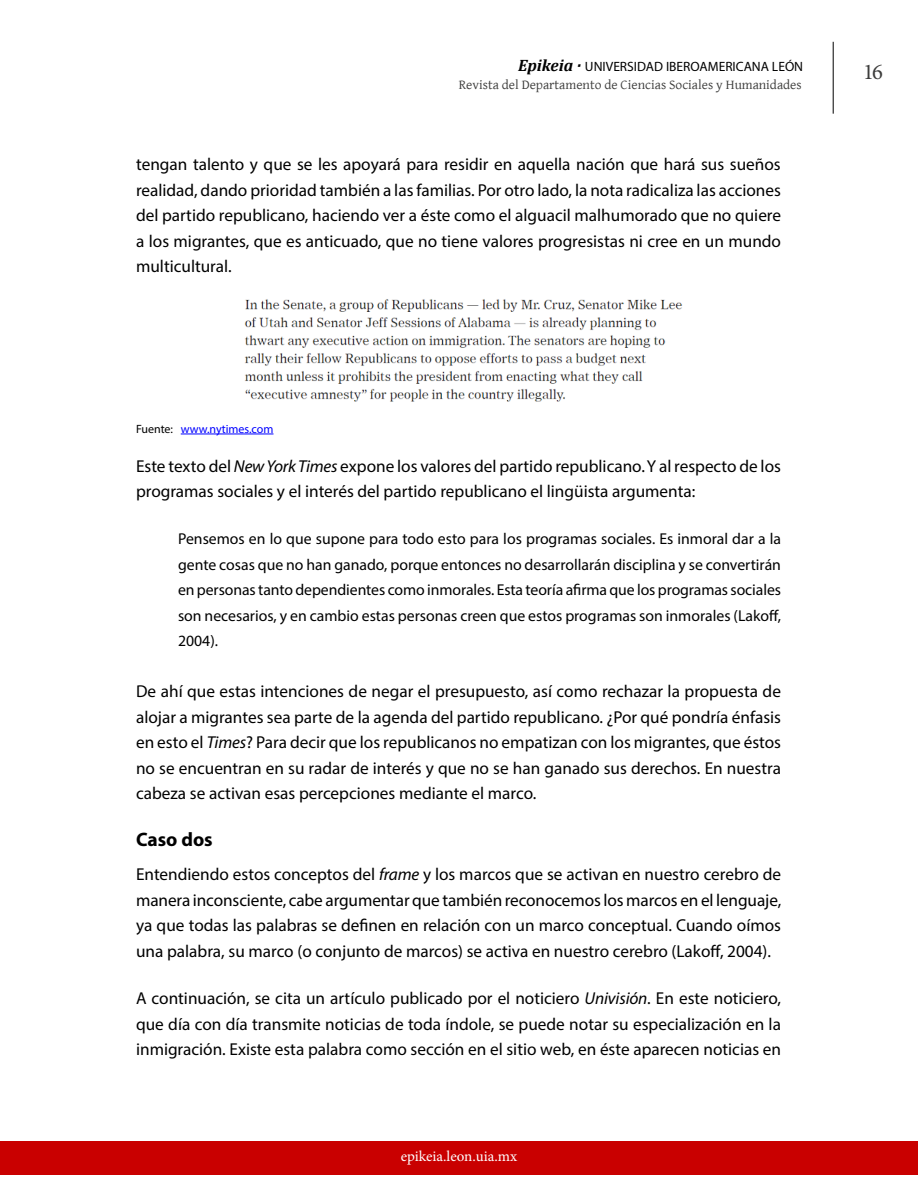
<style>
.page{position:relative;width:918px;height:1188px;background:#fff}
.page>*{position:absolute;margin:0;border:0;box-sizing:border-box;transform-origin:0 0}
.t1{font:22.5px "Minion Pro";color:#3c3c3b}
.t2{font:700 19.5px "Myriad Pro";color:#000}
.t3{font:17.25px/25.5px "Myriad Pro";color:#000;text-align:justify}
.t4{font:15.75px/25.5px "Myriad Pro";color:#000;text-align:justify}
.t5{font:15px "Minion Pro";color:#fff}
.t6{font:13.5px "Gentium";color:#3c3c3b}
.t7{font:13.5px "Myriad Pro";color:#000}
.t8{font:12px "Myriad Pro";color:#00f}
.s1{font-family:"Cambria";font-weight:700;font-style:italic;font-size:16.5px}
.s2{color:#000}
.s3{font-style:italic}
</style>
<div class="page">
<hr style="left:833px;top:42px;width:1px;height:72px;background:#000">
<div style="left:0;top:1141px;width:918px;height:34px;background:#c90000"></div>
<hr style="left:181px;top:434px;width:93px;height:1px;background:#00f">
<img style="left:244px;top:299px;width:439px;height:103px">
<p class="t7" style="left:518px;top:58px;width:286px"><span class="s1">Epikeia ·</span> UNIVERSIDAD IBEROAMERICANA LEÓN</p>
<p class="t6" style="left:459px;top:75px;width:344px">Revista del Departamento de Ciencias Sociales y Humanidades</p>
<p class="t3" style="left:136px;top:151px;width:647px">tengan talento y que se les apoyará para residir en aquella nación que hará sus sueños realidad, dando prioridad también a las familias. Por otro lado, la nota radicaliza las acciones del partido republicano, haciendo ver a éste como el alguacil malhumorado que no quiere a los migrantes, que es anticuado, que no tiene valores progresistas ni cree en un mundo multicultural.</p>
<p class="t8" style="left:136px;top:421px;width:139px"><span class="s2">Fuente:</span> www.nytimes.com</p>
<p class="t3" style="left:136px;top:453px;width:646px">Este texto del <span class="s3">New York Times</span> expone los valores del partido republicano. Y al respecto de los programas sociales y el interés del partido republicano el lingüista argumenta:</p>
<p class="t4" style="left:178px;top:526px;width:605px">Pensemos en lo que supone para todo esto para los programas sociales. Es inmoral dar a la gente cosas que no han ganado, porque entonces no desarrollarán disciplina y se convertirán en personas tanto dependientes como inmorales. Esta teoría afirma que los programas sociales son necesarios, y en cambio estas personas creen que estos programas son inmorales (Lakoff, 2004).</p>
<p class="t3" style="left:136px;top:679px;width:647px">De ahí que estas intenciones de negar el presupuesto, así como rechazar la propuesta de alojar a migrantes sea parte de la agenda del partido republicano. ¿Por qué pondría énfasis en esto el <span class="s3">Times</span>? Para decir que los republicanos no empatizan con los migrantes, que éstos no se encuentran en su radar de interés y que no se han ganado sus derechos. En nuestra cabeza se activan esas percepciones mediante el marco.</p>
<p class="t2" style="left:136px;top:827px;width:78px">Caso dos</p>
<p class="t3" style="left:136px;top:862px;width:647px">Entendiendo estos conceptos del <span class="s3">frame</span> y los marcos que se activan en nuestro cerebro de manera inconsciente, cabe argumentar que también reconocemos los marcos en el lenguaje, ya que todas las palabras se definen en relación con un marco conceptual. Cuando oímos una palabra, su marco (o conjunto de marcos) se activa en nuestro cerebro (Lakoff, 2004).</p>
<p class="t3" style="left:136px;top:985px;width:647px">A continuación, se cita un artículo publicado por el noticiero <span class="s3">Univisión</span>. En este noticiero, que día con día transmite noticias de toda índole, se puede notar su especialización en la inmigración. Existe esta palabra como sección en el sitio web, en éste aparecen noticias en</p>
<p class="t5" style="left:401px;top:1146px;width:118px">epikeia.leon.uia.mx</p>
<h1 class="t1" style="left:863px;top:57px;width:21px">16</h1>
</div>
